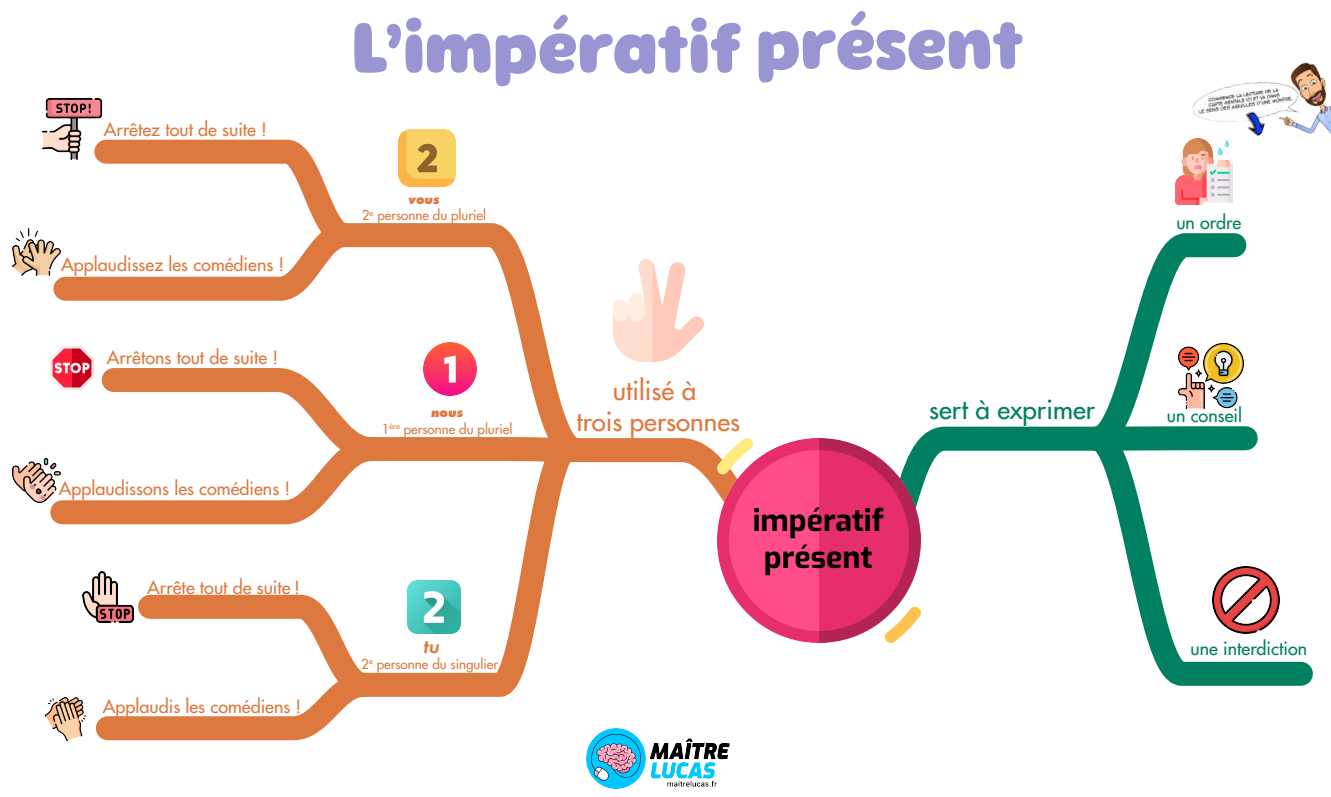
<style>
.page{position:relative;width:1331px;height:797px;background:#fff}
.page>*{position:absolute;margin:0;border:0;box-sizing:border-box;transform-origin:0 0}
.t1{font:700 30.4px/36.5px "Exo";color:#000;text-align:center}
.t2{font:500 26px/31.2px "Futura";color:#dd793f;text-align:center}
.t3{font:500 26px "Futura";color:#008060}
.t4{font:italic 600 20px "Futura PT";color:#dd793f}
.t5{font:500 18px "Futura";color:#dd793f}
.t6{font:500 18px "Futura";color:#008060}
.t7{font:500 13.42px "Futura";color:#dd793f}
.t8{font:italic 800 13.42px "Futura PT";color:#dd793f}
</style>
<div class="page">
<svg style="left:368px;top:223px;width:181px;height:133px"></svg>
<svg style="left:1104px;top:233px;width:143px;height:181px"></svg>
<svg style="left:1120px;top:462px;width:193px;height:224px"></svg>
<svg style="left:600px;top:438px;width:117px;height:54px"></svg>
<svg style="left:920px;top:426px;width:200px;height:128px"></svg>
<svg style="left:1072px;top:414px;width:186px;height:48px"></svg>
<svg style="left:53px;top:139px;width:315px;height:162px"></svg>
<svg style="left:50px;top:356px;width:550px;height:169px"></svg>
<img style="left:586px;top:728px;width:143px;height:60px">
<svg style="left:354px;top:14px;width:386px;height:72px"></svg>
<svg style="left:758px;top:11px;width:264px;height:72px"></svg>
<img style="left:717px;top:438px;width:203px;height:204px">
<img style="left:1175px;top:144px;width:58px;height:60px">
<img style="left:1176px;top:341px;width:69px;height:69px">
<img style="left:1212px;top:566px;width:67px;height:67px">
<img style="left:613px;top:259px;width:91px;height:103px">
<img style="left:423px;top:342px;width:53px;height:54px">
<img style="left:398px;top:129px;width:57px;height:58px">
<img style="left:12px;top:456px;width:49px;height:49px">
<img style="left:13px;top:229px;width:47px;height:47px">
<img style="left:50px;top:347px;width:43px;height:42px">
<img style="left:41px;top:98px;width:62px;height:62px">
<svg style="left:339px;top:423px;width:253px;height:274px"></svg>
<svg style="left:95px;top:582px;width:292px;height:159px"></svg>
<img style="left:407px;top:580px;width:53px;height:53px">
<img style="left:82px;top:571px;width:51px;height:52px">
<img style="left:44px;top:697px;width:43px;height:44px">
<img style="left:1186px;top:62px;width:144px;height:132px">
<div style="left:742px;top:510px;width:76px;height:68px;background:#ff4d88"></div>
<div style="left:818px;top:508px;width:76px;height:68px;background:#e62e6b"></div>
<p class="t5" style="left:104px;top:120px;width:165px">Arrêtez tout de suite !</p>
<p class="t5" style="left:61px;top:255px;width:225px">Applaudissez les comédiens !</p>
<p class="t5" style="left:107px;top:348px;width:173px">Arrêtons tout de suite !</p>
<p class="t5" style="left:59px;top:479px;width:233px">Applaudissons les comédiens !</p>
<p class="t5" style="left:147px;top:578px;width:154px">Arrête tout de suite !</p>
<p class="t5" style="left:103px;top:697px;width:200px">Applaudis les comédiens !</p>
<p class="t8" style="left:408px;top:192px;width:33px">vous</p>
<p class="t7" style="left:362px;top:209px;width:126px">2<sup>e</sup> personne du pluriel</p>
<p class="t8" style="left:431px;top:405px;width:33px">nous</p>
<p class="t7" style="left:381px;top:422px;width:132px">1<sup>ère</sup> personne du pluriel</p>
<p class="t4" style="left:423px;top:634px;width:18px">tu</p>
<p class="t7" style="left:361px;top:657px;width:138px">2<sup>e</sup> personne du singulier</p>
<h2 class="t2" style="left:576px;top:376px;width:165px">utilisé à<br>trois personnes</h2>
<h1 class="t1" style="left:752px;top:505px;width:133px">impératif présent</h1>
<h2 class="t3" style="left:928px;top:396px;width:167px">sert à exprimer</h2>
<p class="t6" style="left:1176px;top:213px;width:66px">un ordre</p>
<p class="t6" style="left:1166px;top:406px;width:77px">un conseil</p>
<p class="t6" style="left:1190px;top:639px;width:118px">une interdiction</p>
</div>
